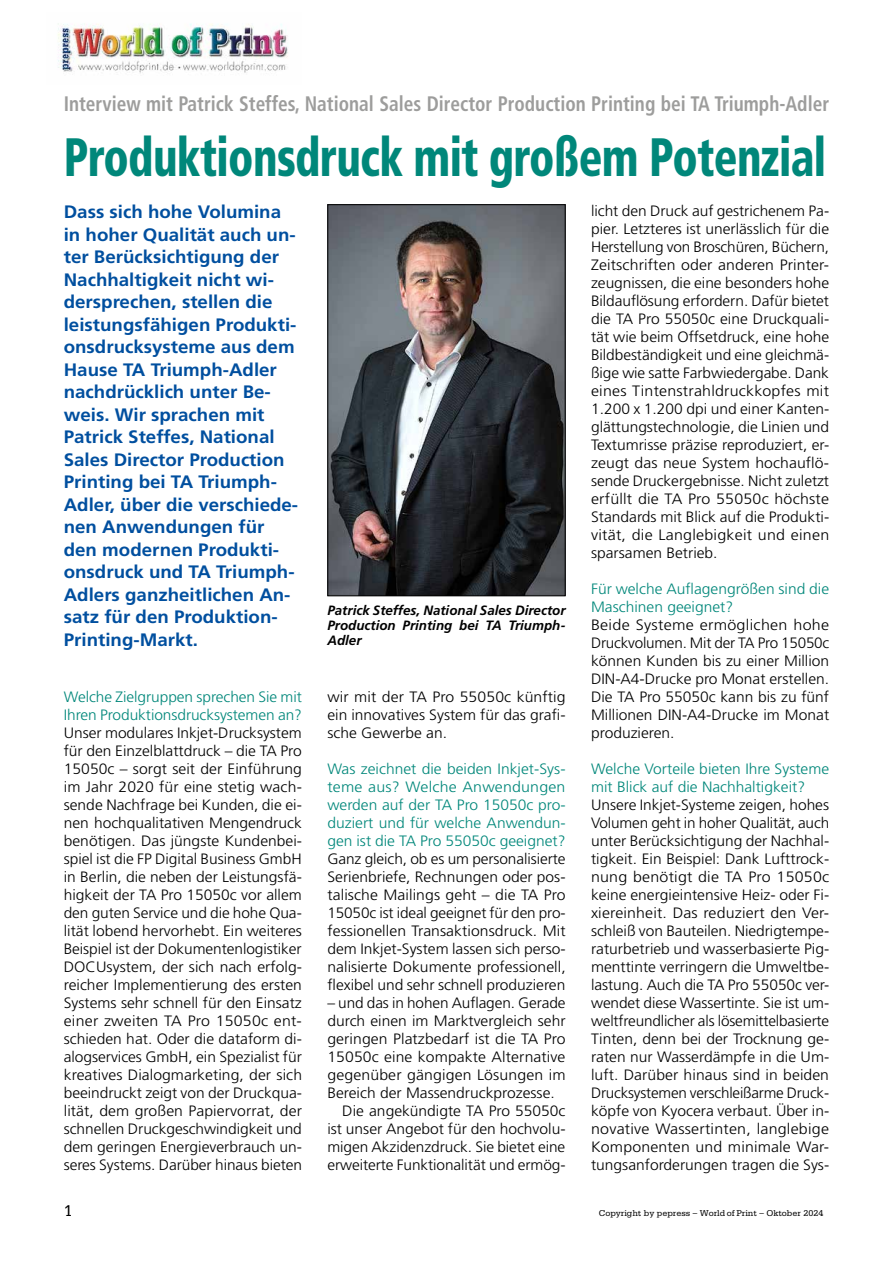
<style>
.page{position:relative;width:893px;height:1263px;background:#fff}
.page>*{position:absolute;margin:0;border:0;box-sizing:border-box;transform-origin:0 0}
.t1{font:900 condensed 54px "Frutiger";letter-spacing:-.015em;color:#00877a;scale:.82 1}
.t2{font:700 condensed 21px "Frutiger";color:#9d9d9c;scale:.92 1}
.t3{font:700 18px/22.5px "Frutiger";color:#004f9f;scale:1.04 1}
.t4{font:16.5px "Serifa";color:#000}
.t5{font:300 15px/18px "Frutiger";color:#000;text-align:justify;scale:1.04 1}
.t6{font:300 15px/18px "Frutiger";color:#000;text-align:justify}
.t7{font:300 15px/18px "Frutiger";color:#00877a;scale:1.04 1}
.t8{font:300 15px/18px "Frutiger";color:#000;text-align:justify;scale:1.07 1}
.t9{font:300 15px/18px "Frutiger";color:#000;text-align:justify;scale:1.05 1}
.t10{font:300 15px/18px "Frutiger";color:#00877a}
.t11{font:300 15px "Frutiger";color:#000;scale:1.06 1}
.t12{font:italic 700 13.5px/15px "Frutiger";color:#000;text-align:justify}
.t13{font:9px "Serifa";color:#000}
</style>
<div class="page">
<img style="left:329px;top:206px;width:235px;height:388px">
<div style="left:327px;top:204px;width:239px;height:392px;border:1px solid #000"></div>
<img style="left:58px;top:23px;width:230px;height:50px">
<h2 class="t2" style="left:64px;top:91px;width:833px">Interview mit Patrick Steffes, National Sales Director Production Printing bei TA Triumph-Adler</h2>
<h1 class="t1" style="left:64px;top:125px;width:931px">Produktionsdruck mit großem Potenzial</h1>
<p class="t3" style="left:64px;top:200px;width:227px">Dass sich hohe Volumina in hoher Qualität auch un&shy;ter Berücksichtigung der<br>Nachhaltigkeit nicht wi&shy;dersprechen, stellen die leistungsfähigen Produkti&shy;onsdrucksysteme aus dem<br>Hause TA Triumph-Adler nachdrücklich unter Be&shy;weis. Wir sprachen mit<br>Patrick Steffes, National<br>Sales Director Production<br>Printing bei TA Triumph-<br>Adler, über die verschiede&shy;nen Anwendungen für den modernen Produkti&shy;onsdruck und TA Triumph-<br>Adlers ganzheitlichen An&shy;satz für den Produktion-<br>Printing-Markt.</p>
<p class="t6" style="left:591px;top:202px;width:240px">licht den Druck auf gestrichenem Pa&shy;pier. Letzteres ist unerlässlich für die Herstellung von Broschüren, Büchern, Zeitschriften oder anderen Printer&shy;zeugnissen, die eine besonders hohe Bildauflösung erfordern. Dafür bietet die TA Pro 55050c eine Druckquali&shy;tät wie beim Offsetdruck, eine hohe Bildbeständigkeit und eine gleichmä&shy;ßige wie satte Farbwiedergabe. Dank eines Tintenstrahldruckkopfes mit 1.200 x 1.200 dpi und einer Kanten&shy;glättungstechnologie, die Linien und Textumrisse präzise reproduziert, er&shy;zeugt das neue System hochauflö&shy;sende Druckergebnisse. Nicht zuletzt erfüllt die TA Pro 55050c höchste Standards mit Blick auf die Produkti&shy;vität, die Langlebigkeit und einen sparsamen Betrieb.</p>
<p class="t7" style="left:591px;top:580px;width:230px">Für welche Auflagengrößen sind die<br>Maschinen geeignet?</p>
<p class="t8" style="left:591px;top:616px;width:224px">Beide Systeme ermöglichen hohe Druckvolumen. Mit der TA Pro 15050c können Kunden bis zu einer Million DIN-A4-Drucke pro Monat erstellen.<br>Die TA Pro 55050c kann bis zu fünf Millionen DIN-A4-Drucke im Monat produzieren.</p>
<p class="t7" style="left:591px;top:760px;width:230px">Welche Vorteile bieten Ihre Systeme mit Blick auf die Nachhaltigkeit?</p>
<p class="t5" style="left:591px;top:796px;width:231px">Unsere Inkjet-Systeme zeigen, hohes Volumen geht in hoher Qualität, auch unter Berücksichtigung der Nachhal&shy;tigkeit. Ein Beispiel: Dank Lufttrock&shy;nung benötigt die TA Pro 15050c keine energieintensive Heiz- oder Fi&shy;xiereinheit. Das reduziert den Ver&shy;schleiß von Bauteilen. Niedrigtempe&shy;raturbetrieb und wasserbasierte Pig&shy;menttinte verringern die Umweltbe&shy;lastung. Auch die TA Pro 55050c ver&shy;wendet diese Wassertinte. Sie ist um&shy;weltfreundlicher als lösemittelbasierte Tinten, denn bei der Trocknung ge&shy;raten nur Wasserdämpfe in die Um&shy;luft. Darüber hinaus sind in beiden Drucksystemen verschleißarme Druck&shy;köpfe von Kyocera verbaut. Über in&shy;novative Wassertinten, langlebige Komponenten und minimale War&shy;tungsanforderungen tragen die Sys-</p>
<p class="t12" style="left:327px;top:603px;width:240px">Patrick Steffes, National Sales Director Production Printing bei TA Triumph-Adler</p>
<p class="t9" style="left:327px;top:688px;width:228px">wir mit der TA Pro 55050c künftig ein innovatives System für das grafi&shy;sche Gewerbe an.</p>
<p class="t7" style="left:327px;top:760px;width:230px;text-align:justify">Was zeichnet die beiden Inkjet-Sys&shy;teme aus? Welche Anwendungen werden auf der TA Pro 15050c pro&shy;duziert und für welche Anwendun&shy;gen ist die TA Pro 55050c geeignet?</p>
<p class="t6" style="left:327px;top:850px;width:240px">Ganz gleich, ob es um personalisierte Serienbriefe, Rechnungen oder pos&shy;talische Mailings geht – die TA Pro 15050c ist ideal geeignet für den pro&shy;fessionellen Transaktionsdruck. Mit dem Inkjet-System lassen sich perso&shy;nalisierte Dokumente professionell, flexibel und sehr schnell produzieren</p>
<p class="t6" style="left:327px;top:994px;width:240px">– und das in hohen Auflagen. Gerade</p>
<p class="t5" style="left:327px;top:1012px;width:230px">durch einen im Marktvergleich sehr</p>
<p class="t9" style="left:327px;top:1030px;width:228px">geringen Platzbedarf ist die TA Pro</p>
<p class="t9" style="left:327px;top:1048px;width:228px">15050c eine kompakte Alternative</p>
<p class="t11" style="left:327px;top:1066px;width:226px">gegenüber gängigen Lösungen im</p>
<p class="t5" style="left:327px;top:1084px;width:220px">Bereich der Massendruckprozesse.</p>
<p class="t5" style="left:342px;top:1102px;width:216px">Die angekündigte TA Pro 55050c</p>
<p class="t5" style="left:327px;top:1120px;width:230px">ist unser Angebot für den hochvolu-</p>
<p class="t6" style="left:327px;top:1138px;width:239px">migen Akzidenzdruck. Sie bietet eine</p>
<p class="t6" style="left:327px;top:1156px;width:240px">erweiterte Funktionalität und ermög-</p>
<p class="t10" style="left:64px;top:688px;width:240px">Welche Zielgruppen sprechen Sie mit<br>Ihren Produktionsdrucksystemen an?</p>
<p class="t5" style="left:64px;top:724px;width:231px">Unser modulares Inkjet-Drucksystem für den Einzelblattdruck – die TA Pro 15050c – sorgt seit der Einführung im Jahr 2020 für eine stetig wach&shy;sende Nachfrage bei Kunden, die ei&shy;nen hochqualitativen Mengendruck benötigen. Das jüngste Kundenbei&shy;spiel ist die FP Digital Business GmbH in Berlin, die neben der Leistungsfä&shy;higkeit der TA Pro 15050c vor allem den guten Service und die hohe Qua&shy;lität lobend hervorhebt. Ein weiteres Beispiel ist der Dokumentenlogistiker DOCUsystem, der sich nach erfolg&shy;reicher Implementierung des ersten Systems sehr schnell für den Einsatz einer zweiten TA Pro 15050c ent&shy;schieden hat. Oder die dataform di&shy;alogservices GmbH, ein Spezialist für kreatives Dialogmarketing, der sich beeindruckt zeigt von der Druckqua&shy;lität, dem großen Papiervorrat, der schnellen Druckgeschwindigkeit und dem geringen Energieverbrauch un&shy;seres Systems. Darüber hinaus bieten</p>
<p class="t4" style="left:64px;top:1201px;width:11px">1</p>
<p class="t13" style="left:599px;top:1208px;width:226px">Copyright by pepress – World of Print – Oktober 2024</p>
</div>
